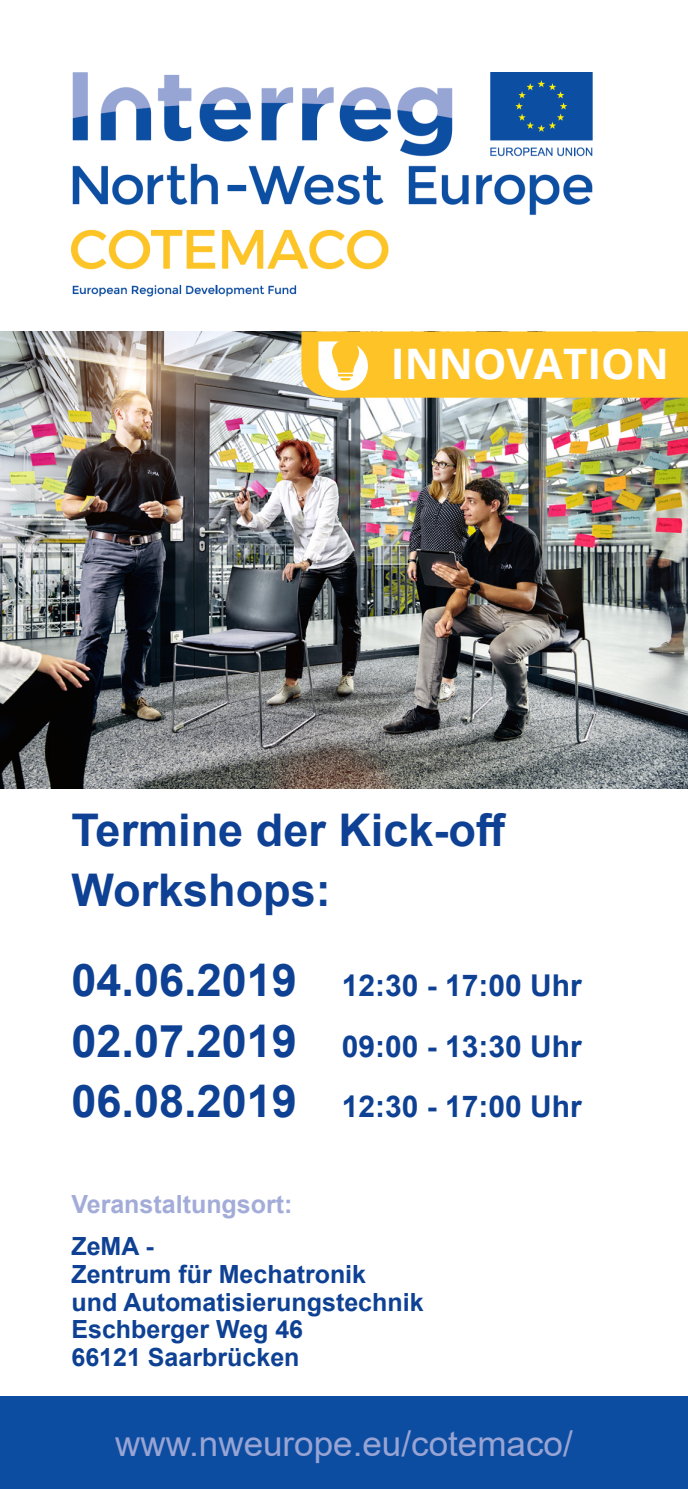
<style>
.page{position:relative;width:688px;height:1489px;background:#fff}
.page>*{position:absolute;margin:0;border:0;box-sizing:border-box;transform-origin:0 0}
.t1{font:700 45px/60px "Arial";color:#0e4194}
.t2{font:700 42px "Open Sans";color:#fff}
.t3{font:35px "Arial";color:#98a4d3}
.t4{font:700 30px/60px "Arial";color:#0e4194;text-align:justify}
.t5{font:700 25px/27.5px "Arial";color:#0e4194}
.t6{font:700 25px "Arial";color:#a3acd8}
.s1{font-size:45px}
</style>
<div class="page">
<img style="left:0;top:331px;width:687px;height:457px">
<img style="left:71px;top:72px;width:522px;height:225px">
<svg style="left:301px;top:331px;width:386px;height:66px"></svg>
<div style="left:0;top:1396px;width:687px;height:92px;background:#0d4da1"></div>
<h2 class="t2" style="left:390px;top:333px;width:279px">INNOVATION</h2>
<h1 class="t1" style="left:71px;top:800px;width:436px">Termine der Kick-off<br>Workshops:</h1>
<p class="t4" style="left:71px;top:956px;width:512px"><span class="s1">04.06.2019</span> 12:30 - 17:00 Uhr <span class="s1">02.07.2019</span> 09:00 - 13:30 Uhr <span class="s1">06.08.2019</span> 12:30 - 17:00 Uhr</p>
<p class="t6" style="left:71px;top:1190px;width:222px">Veranstaltungsort:</p>
<p class="t5" style="left:71px;top:1232px;width:353px">ZeMA -<br>Zentrum für Mechatronik<br>und Automatisierungstechnik<br>Eschberger Weg 46<br>66121 Saarbrücken</p>
<h3 class="t3" style="left:115px;top:1424px;width:459px">www.nweurope.eu/cotemaco/</h3>
</div>
